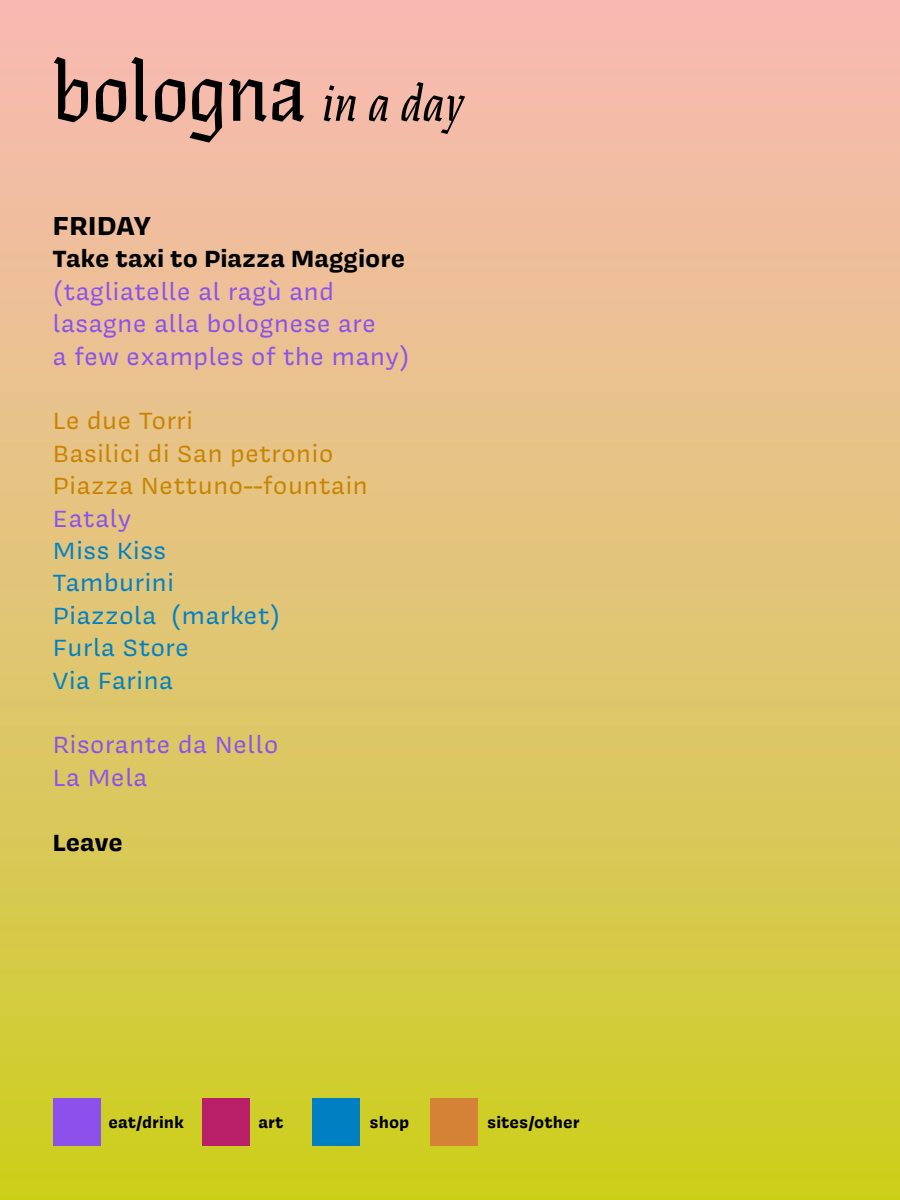
<style>
.page{position:relative;width:900px;height:1200px;background:#fff}
.page>*{position:absolute;margin:0;border:0;box-sizing:border-box;transform-origin:0 0}
.t1{font:90px "Eskapade Fraktur";color:#000}
.t2{font:italic 54px "Eskapade Fraktur";color:#000}
.t3{font:700 30px "Covik Sans";color:#000}
.t4{font:27px "Covik Sans";color:#8c51eb}
.t5{font:27px "Covik Sans";color:#c78400}
.t6{font:27px "Covik Sans";color:#0080c3}
.t7{font:700 27px "Covik Sans";color:#000}
.t8{font:700 18px "Covik Sans";color:#000}
</style>
<div class="page">
<div style="left:0;top:0;width:900px;height:1200px;background:linear-gradient(to bottom,#f8babc,#cccf26)"></div>
<div style="left:53px;top:1098px;width:47px;height:48px;background:#8c51eb"></div>
<div style="left:313px;top:1098px;width:47px;height:48px;background:#0080c3"></div>
<div style="left:202px;top:1098px;width:48px;height:48px;background:#b91f68"></div>
<div style="left:430px;top:1098px;width:48px;height:48px;background:#d68236"></div>
<p class="t1" style="left:53px;top:26px;width:256px">bologna</p>
<p class="t2" style="left:322px;top:65px;width:144px">in a day</p>
<p class="t3" style="left:53px;top:205px;width:100px">FRIDAY</p>
<p class="t7" style="left:53px;top:240px;width:354px">Take taxi to Piazza Maggiore</p>
<p class="t4" style="left:53px;top:274px;width:283px">(tagliatelle al ragù and</p>
<p class="t4" style="left:53px;top:307px;width:325px">lasagne alla bolognese are</p>
<p class="t4" style="left:53px;top:339px;width:359px">a few examples of the many)</p>
<p class="t5" style="left:53px;top:404px;width:142px">Le due Torri</p>
<p class="t5" style="left:53px;top:436px;width:282px">Basilici di San petronio</p>
<p class="t5" style="left:53px;top:469px;width:317px">Piazza Nettuno--fountain</p>
<p class="t4" style="left:53px;top:501px;width:80px">Eataly</p>
<p class="t6" style="left:53px;top:533px;width:115px">Miss Kiss</p>
<p class="t6" style="left:53px;top:566px;width:123px">Tamburini</p>
<p class="t6" style="left:53px;top:598px;width:230px">Piazzola (market)</p>
<p class="t6" style="left:53px;top:631px;width:138px">Furla Store</p>
<p class="t6" style="left:53px;top:663px;width:122px">Via Farina</p>
<p class="t4" style="left:53px;top:728px;width:227px">Risorante da Nello</p>
<p class="t4" style="left:53px;top:760px;width:97px">La Mela</p>
<p class="t7" style="left:53px;top:824px;width:72px">Leave</p>
<p class="t8" style="left:108px;top:1110px;width:77px">eat/drink</p>
<p class="t8" style="left:259px;top:1110px;width:27px">art</p>
<p class="t8" style="left:370px;top:1110px;width:41px">shop</p>
<p class="t8" style="left:487px;top:1110px;width:94px">sites/other</p>
</div>
